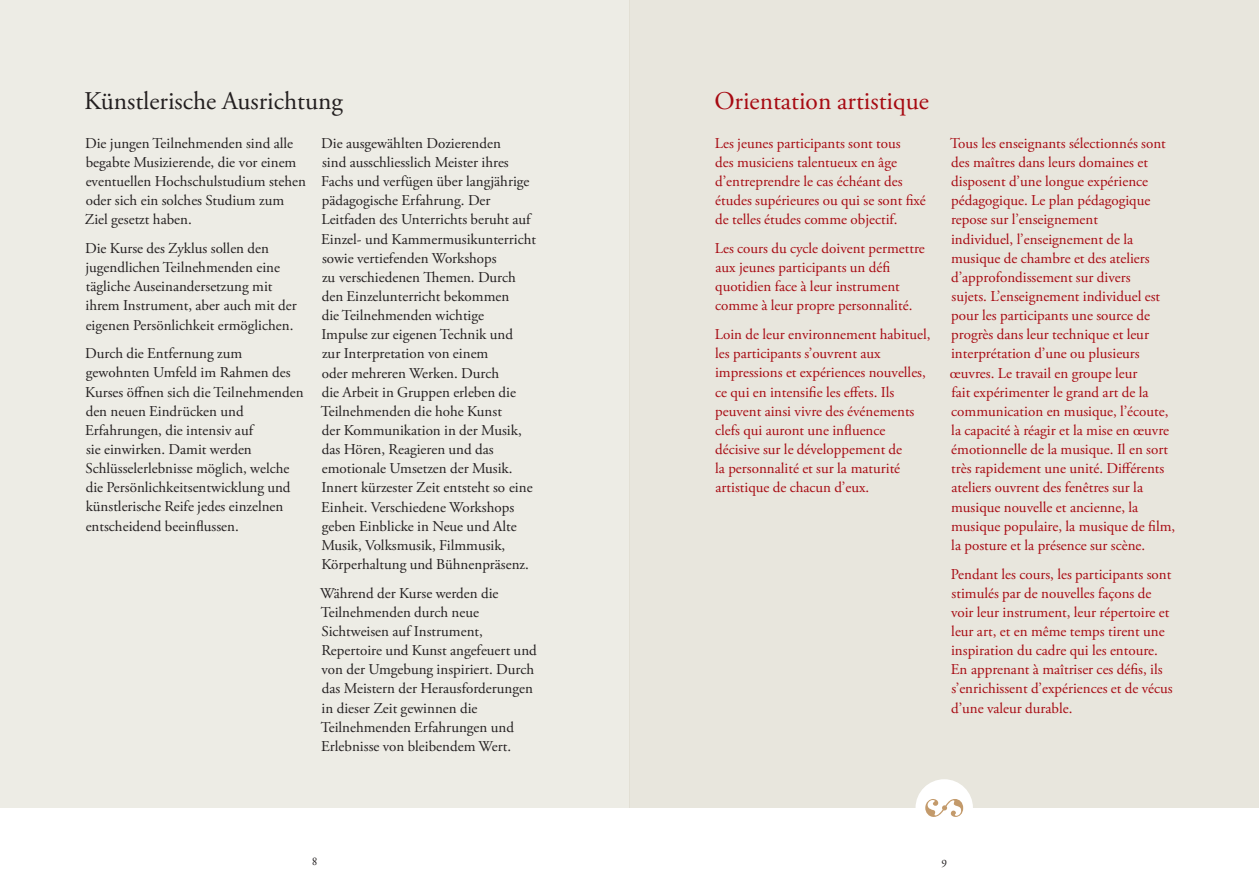
<style>
.page{position:relative;width:1259px;height:893px;background:#fff}
.page>*{position:absolute;margin:0;border:0;box-sizing:border-box;transform-origin:0 0}
.t1{font:25.5px "Adobe Garamond Pro";color:#231f20}
.t2{font:25.5px "Adobe Garamond Pro";color:#a70a12}
.t3{font:15px/19.2px "Adobe Garamond Pro";color:#a70a12}
.t4{font:15px/19.2px "Adobe Garamond Pro";color:#231f20}
.t5{font:12px "Adobe Garamond Pro";color:#231f20}
</style>
<div class="page">
<div style="left:629px;top:0;width:630px;height:808px;background:#e8e6dd"></div>
<div style="left:0;top:0;width:629px;height:808px;background:#edece5"></div>
<div style="left:915px;top:779px;width:58px;height:58px;background:#fff;border-radius:50%"></div>
<svg style="left:925px;top:799px;width:38px;height:18px"></svg>
<h1 class="t1" style="left:84px;top:86px;width:260px">Künstlerische Ausrichtung</h1>
<p class="t4" style="left:85px;top:134px;width:222px">Die jungen Teilnehmenden sind alle begabte Musizierende, die vor einem eventuellen Hochschulstudium stehen oder sich ein solches Studium zum<br>Ziel gesetzt haben.</p>
<p class="t4" style="left:85px;top:239px;width:213px">Die Kurse des Zyklus sollen den jugendlichen Teilnehmenden eine tägliche Auseinandersetzung mit ihrem Instrument, aber auch mit der eigenen Persönlichkeit ermöglichen.</p>
<p class="t4" style="left:85px;top:344px;width:220px">Durch die Entfernung zum gewohnten Umfeld im Rahmen des<br>Kurses öffnen sich die Teilnehmenden den neuen Eindrücken und<br>Erfahrungen, die intensiv auf<br>sie einwirken. Damit werden<br>Schlüsselerlebnisse möglich, welche die Persönlichkeitsentwicklung und künstlerische Reife jedes einzelnen entscheidend beeinflussen.</p>
<p class="t4" style="left:321px;top:134px;width:217px">Die ausgewählten Dozierenden<br>sind ausschliesslich Meister ihres<br>Fachs und verfügen über langjährige pädagogische Erfahrung. Der<br>Leitfaden des Unterrichts beruht auf<br>Einzel- und Kammermusikunterricht sowie vertiefenden Workshops<br>zu verschiedenen Themen. Durch den Einzelunterricht bekommen<br>die Teilnehmenden wichtige<br>Impulse zur eigenen Technik und<br>zur Interpretation von einem<br>oder mehreren Werken. Durch<br>die Arbeit in Gruppen erleben die<br>Teilnehmenden die hohe Kunst<br>der Kommunikation in der Musik, das Hören, Reagieren und das emotionale Umsetzen der Musik.<br>Innert kürzester Zeit entsteht so eine<br>Einheit. Verschiedene Workshops geben Einblicke in Neue und Alte<br>Musik, Volksmusik, Filmmusik,<br>Körperhaltung und Bühnenpräsenz.</p>
<p class="t4" style="left:320px;top:584px;width:218px">Während der Kurse werden die<br>Teilnehmenden durch neue<br>Sichtweisen auf Instrument,<br>Repertoire und Kunst angefeuert und von der Umgebung inspiriert. Durch das Meistern der Herausforderungen in dieser Zeit gewinnen die<br>Teilnehmenden Erfahrungen und<br>Erlebnisse von bleibendem Wert.</p>
<h1 class="t2" style="left:714px;top:86px;width:216px">Orientation artistique</h1>
<p class="t3" style="left:715px;top:134px;width:212px">Les jeunes participants sont tous<br>des musiciens talentueux en âge d’entreprendre le cas échéant des études supérieures ou qui se sont fixé de telles études comme objectif.</p>
<p class="t3" style="left:715px;top:239px;width:211px">Les cours du cycle doivent permettre aux jeunes participants un défi quotidien face à leur instrument comme à leur propre personnalité.</p>
<p class="t3" style="left:715px;top:325px;width:217px">Loin de leur environnement habituel, les participants s’ouvrent aux impressions et expériences nouvelles, ce qui en intensifie les effets. Ils peuvent ainsi vivre des événements clefs qui auront une influence décisive sur le développement de<br>la personnalité et sur la maturité artistique de chacun d’eux.</p>
<p class="t3" style="left:950px;top:134px;width:227px">Tous les enseignants sélectionnés sont des maîtres dans leurs domaines et disposent d’une longue expérience pédagogique. Le plan pédagogique repose sur l’enseignement<br>individuel, l’enseignement de la musique de chambre et des ateliers d’approfondissement sur divers<br>sujets. L’enseignement individuel est pour les participants une source de progrès dans leur technique et leur interprétation d’une ou plusieurs œuvres. Le travail en groupe leur<br>fait expérimenter le grand art de la communication en musique, l’écoute, la capacité à réagir et la mise en œuvre émotionnelle de la musique. Il en sort très rapidement une unité. Différents ateliers ouvrent des fenêtres sur la musique nouvelle et ancienne, la musique populaire, la musique de film, la posture et la présence sur scène.</p>
<p class="t3" style="left:950px;top:565px;width:223px">Pendant les cours, les participants sont stimulés par de nouvelles façons de voir leur instrument, leur répertoire et leur art, et en même temps tirent une inspiration du cadre qui les entoure.<br>En apprenant à maîtriser ces défis, ils s’enrichissent d’expériences et de vécus d’une valeur durable.</p>
<p class="t5" style="left:312px;top:854px;width:7px">8</p>
<p class="t5" style="left:941px;top:854px;width:7px">9</p>
</div>
